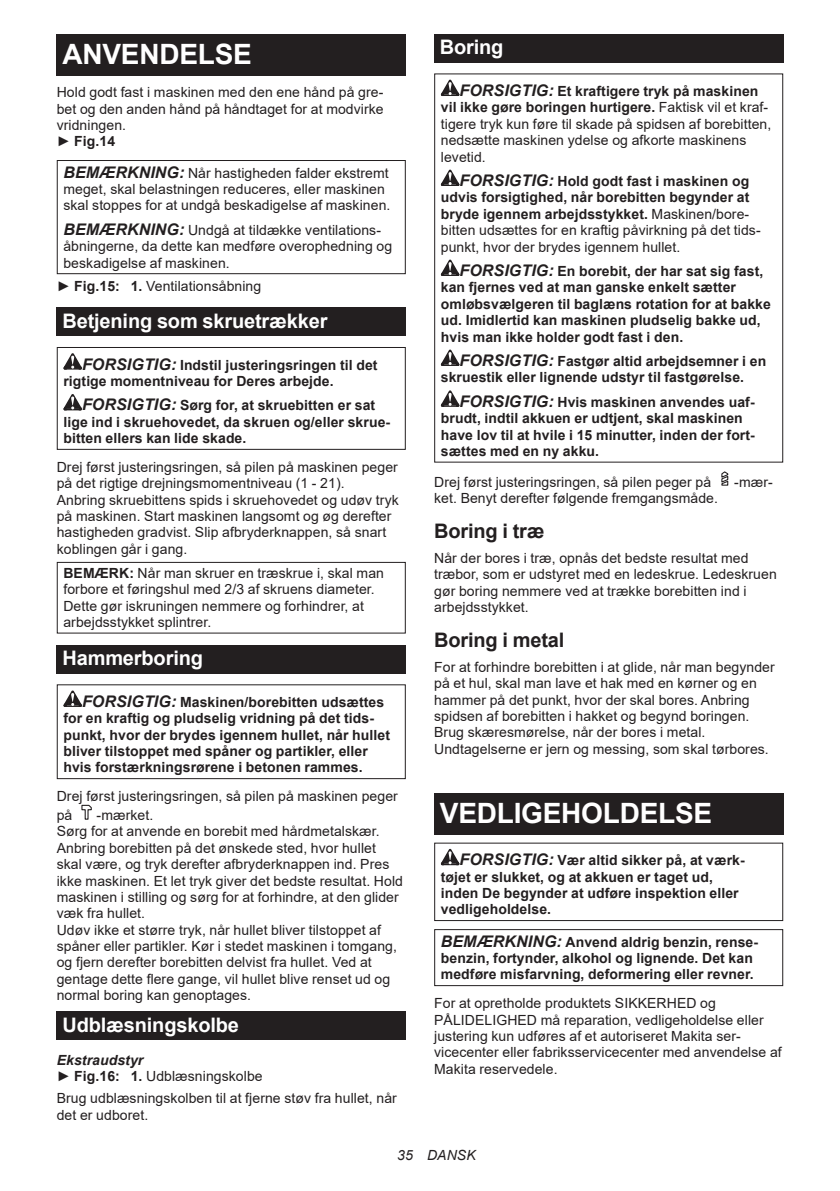
<style>
.page{position:relative;width:840px;height:1191px;background:#fff}
.page>*{position:absolute;margin:0;border:0;box-sizing:border-box;transform-origin:0 0}
.t1{font:700 28px "Arial";letter-spacing:-.01em;color:#fff}
.t2{font:700 20px "Arial";letter-spacing:-.01em;color:#fff}
.t3{font:700 20px "Arial";letter-spacing:-.01em;color:#231f20}
.t4{font:14px/16.4px "Arial";letter-spacing:.005em;color:#231f20}
.t5{font:700 14px/16.4px "Arial";letter-spacing:.005em;color:#231f20}
.t6{font:italic 14px "Arial";letter-spacing:.005em;color:#231f20}
.s1{font-weight:700}
.s2{font-weight:700;font-style:italic;font-size:16px}
.s3{font-style:italic;font-size:16px}
.s4{font-weight:700;font-style:italic}
</style>
<div class="page">
<div style="left:57px;top:34px;width:348px;height:41px;background:#231f20"></div>
<div style="left:57px;top:160px;width:348px;height:114px;border:1px solid #231f20"></div>
<div style="left:57px;top:307px;width:348px;height:29px;background:#231f20"></div>
<svg style="left:63px;top:353px;width:19px;height:16px"></svg>
<svg style="left:63px;top:394px;width:19px;height:16px"></svg>
<div style="left:57px;top:347px;width:348px;height:103px;border:1px solid #231f20"></div>
<div style="left:57px;top:562px;width:348px;height:71px;border:1px solid #231f20"></div>
<div style="left:57px;top:645px;width:348px;height:28px;background:#231f20"></div>
<svg style="left:63px;top:690px;width:19px;height:17px"></svg>
<div style="left:57px;top:684px;width:348px;height:95px;border:1px solid #231f20"></div>
<svg style="left:81px;top:804px;width:11px;height:16px"></svg>
<div style="left:57px;top:1011px;width:348px;height:29px;background:#231f20"></div>
<div style="left:434px;top:34px;width:348px;height:29px;background:#231f20"></div>
<svg style="left:440px;top:80px;width:19px;height:16px"></svg>
<svg style="left:440px;top:170px;width:19px;height:16px"></svg>
<svg style="left:440px;top:260px;width:19px;height:16px"></svg>
<svg style="left:440px;top:349px;width:19px;height:17px"></svg>
<svg style="left:440px;top:390px;width:19px;height:17px"></svg>
<svg style="left:721px;top:471px;width:7px;height:15px"></svg>
<div style="left:434px;top:793px;width:348px;height:41px;background:#231f20"></div>
<svg style="left:440px;top:849px;width:19px;height:16px"></svg>
<div style="left:434px;top:842px;width:348px;height:79px;border:1px solid #231f20"></div>
<div style="left:434px;top:929px;width:348px;height:57px;border:1px solid #231f20"></div>
<h1 class="t1" style="left:62px;top:34px;width:191px">ANVENDELSE</h1>
<p class="t4" style="left:57px;top:84px;width:328px">Hold godt fast i maskinen med den ene hånd på gre&shy;bet og den anden hånd på håndtaget for at modvirke vridningen.<br>► <span class="s1">Fig.14</span></p>
<p class="t4" style="left:63px;top:164px;width:328px"><span class="s2">BEMÆRKNING:</span> Når hastigheden falder ekstremt meget, skal belastningen reduceres, eller maskinen skal stoppes for at undgå beskadigelse af maskinen.</p>
<p class="t4" style="left:63px;top:221px;width:330px"><span class="s2">BEMÆRKNING:</span> Undgå at tildække ventilations&shy;åbningerne, da dette kan medføre overophedning og beskadigelse af maskinen.</p>
<p class="t4" style="left:57px;top:277px;width:206px">► <span class="s1">Fig.15: 1.</span> Ventilationsåbning</p>
<h2 class="t2" style="left:62px;top:306px;width:266px">Betjening som skruetrækker</h2>
<p class="t5" style="left:63px;top:356px;width:315px;text-indent:19px"><span class="s3">FORSIGTIG:</span> Indstil justeringsringen til det rigtige momentniveau for Deres arbejde.</p>
<p class="t5" style="left:63px;top:397px;width:328px;text-indent:19px"><span class="s3">FORSIGTIG:</span> Sørg for, at skruebitten er sat lige ind i skruehovedet, da skruen og/eller skrue&shy;bitten ellers kan lide skade.</p>
<p class="t4" style="left:57px;top:459px;width:343px">Drej først justeringsringen, så pilen på maskinen peger på det rigtige drejningsmomentniveau (1 - 21).<br>Anbring skruebittens spids i skruehovedet og udøv tryk på maskinen. Start maskinen langsomt og øg derefter hastigheden gradvist. Slip afbryderknappen, så snart koblingen går i gang.</p>
<p class="t4" style="left:63px;top:564px;width:322px"><span class="s1">BEMÆRK:</span> Når man skruer en træskrue i, skal man forbore et føringshul med 2/3 af skruens diameter.<br>Dette gør iskruningen nemmere og forhindrer, at arbejdsstykket splintrer.</p>
<h2 class="t2" style="left:62px;top:644px;width:142px">Hammerboring</h2>
<p class="t5" style="left:63px;top:694px;width:328px;text-indent:19px"><span class="s3">FORSIGTIG:</span> Maskinen/borebitten udsættes for en kraftig og pludselig vridning på det tids&shy;punkt, hvor der brydes igennem hullet, når hullet bliver tilstoppet med spåner og partikler, eller hvis forstærkningsrørene i betonen rammes.</p>
<p class="t4" style="left:57px;top:786px;width:342px;line-height:18.8px">Drej først justeringsringen, så pilen på maskinen peger på</p>
<p class="t4" style="left:57px;top:806px;width:347px;text-indent:40px">-mærket.<br>Sørg for at anvende en borebit med hårdmetalskær.<br>Anbring borebitten på det ønskede sted, hvor hullet skal være, og tryk derefter afbryderknappen ind. Pres ikke maskinen. Et let tryk giver det bedste resultat. Hold maskinen i stilling og sørg for at forhindre, at den glider væk fra hullet.<br>Udøv ikke et større tryk, når hullet bliver tilstoppet af spåner eller partikler. Kør i stedet maskinen i tomgang, og fjern derefter borebitten delvist fra hullet. Ved at gentage dette flere gange, vil hullet blive renset ud og normal boring kan genoptages.</p>
<h2 class="t2" style="left:62px;top:1010px;width:178px">Udblæsningskolbe</h2>
<p class="t4" style="left:57px;top:1051px;width:207px"><span class="s4">Ekstraudstyr<br></span>► <span class="s1">Fig.16: 1.</span> Udblæsningskolbe</p>
<p class="t4" style="left:57px;top:1090px;width:341px">Brug udblæsningskolben til at fjerne støv fra hullet, når det er udboret.</p>
<h2 class="t2" style="left:439px;top:33px;width:65px">Boring</h2>
<p class="t4" style="left:440px;top:83px;width:332px;text-indent:19px"><span class="s2">FORSIGTIG:</span> <span class="s1">Et kraftigere tryk på maskinen vil ikke gøre boringen hurtigere.</span> Faktisk vil et kraf&shy;tigere tryk kun føre til skade på spidsen af borebitten, nedsætte maskinen ydelse og afkorte maskinens levetid.</p>
<p class="t4" style="left:440px;top:173px;width:321px;text-indent:19px"><span class="s2">FORSIGTIG:</span> <span class="s1">Hold godt fast i maskinen og udvis forsigtighed, når borebitten begynder at bryde igennem arbejdsstykket.</span> Maskinen/bore&shy;bitten udsættes for en kraftig påvirkning på det tids&shy;punkt, hvor der brydes igennem hullet.</p>
<p class="t5" style="left:440px;top:263px;width:331px;text-indent:19px"><span class="s3">FORSIGTIG:</span> En borebit, der har sat sig fast, kan fjernes ved at man ganske enkelt sætter omløbsvælgeren til baglæns rotation for at bakke ud. Imidlertid kan maskinen pludselig bakke ud, hvis man ikke holder godt fast i den.</p>
<p class="t5" style="left:440px;top:353px;width:327px;text-indent:19px"><span class="s3">FORSIGTIG:</span> Fastgør altid arbejdsemner i en skruestik eller lignende udstyr til fastgørelse.</p>
<p class="t5" style="left:440px;top:394px;width:315px;text-indent:19px"><span class="s3">FORSIGTIG:</span> Hvis maskinen anvendes uaf&shy;brudt, indtil akkuen er udtjent, skal maskinen have lov til at hvile i 15 minutter, inden der fort&shy;sættes med en ny akku.</p>
<p class="t4" style="left:434px;top:474px;width:278px">Drej først justeringsringen, så pilen peger på</p>
<p class="t4" style="left:734px;top:474px;width:40px">-mær-</p>
<p class="t4" style="left:434px;top:490px;width:285px">ket. Benyt derefter følgende fremgangsmåde.</p>
<h2 class="t3" style="left:434px;top:517px;width:112px">Boring i træ</h2>
<p class="t4" style="left:434px;top:550px;width:344px">Når der bores i træ, opnås det bedste resultat med træbor, som er udstyret med en ledeskrue. Ledeskruen gør boring nemmere ved at trække borebitten ind i arbejdsstykket.</p>
<h2 class="t3" style="left:434px;top:626px;width:132px">Boring i metal</h2>
<p class="t4" style="left:434px;top:658px;width:342px">For at forhindre borebitten i at glide, når man begynder på et hul, skal man lave et hak med en kørner og en hammer på det punkt, hvor der skal bores. Anbring spidsen af borebitten i hakket og begynd boringen.<br>Brug skæresmørelse, når der bores i metal.<br>Undtagelserne er jern og messing, som skal tørbores.</p>
<h1 class="t1" style="left:439px;top:793px;width:274px">VEDLIGEHOLDELSE</h1>
<p class="t5" style="left:440px;top:852px;width:305px;text-indent:19px"><span class="s3">FORSIGTIG:</span> Vær altid sikker på, at værk&shy;tøjet er slukket, og at akkuen er taget ud, inden De begynder at udføre inspektion eller vedligeholdelse.</p>
<p class="t5" style="left:440px;top:933px;width:318px"><span class="s3">BEMÆRKNING:</span> Anvend aldrig benzin, rense&shy;benzin, fortynder, alkohol og lignende. Det kan medføre misfarvning, deformering eller revner.</p>
<p class="t4" style="left:434px;top:995px;width:349px">For at opretholde produktets SIKKERHED og PÅLIDELIGHED må reparation, vedligeholdelse eller justering kun udføres af et autoriseret Makita ser&shy;vicecenter eller fabriksservicecenter med anvendelse af Makita reservedele.</p>
<p class="t6" style="left:397px;top:1146px;width:80px">35 DANSK</p>
</div>
